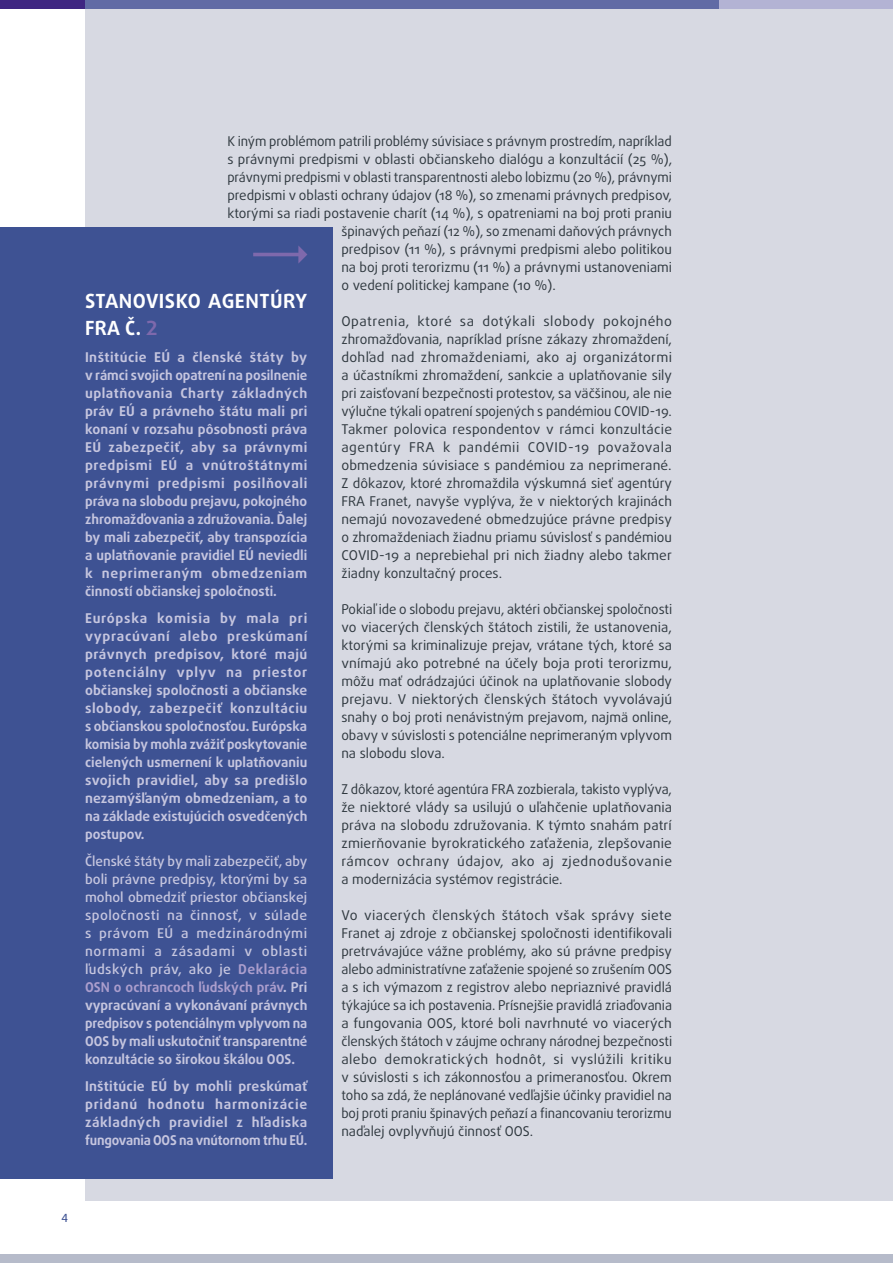
<style>
.page{position:relative;width:893px;height:1263px;background:#fff}
.page>*{position:absolute;margin:0;border:0;box-sizing:border-box;transform-origin:0 0}
.FRA_opinion_title{font:700 19.5px/27px "Daxline Pro";letter-spacing:.025em;color:#fff}
.body_text{font:13.5px/18px "Daxline Pro";color:#2f383f;text-align:justify}
.FRA_opinion_text{font:700 13.5px/18px "Daxline Pro";color:#c6c6df;text-align:justify}
.FRA_opinion_text-2{font:500 13.5px/18px "Daxline Pro";letter-spacing:.035em;color:#c6c6df;text-align:justify}
.t1{font:500 11.25px "Daxline Pro";color:#3e5293}
.s1{color:#7e69ac}
.s2{font-weight:700;color:#ab9ecd}
.s3{font-weight:700}
</style>
<div class="page">
<div style="left:0;top:1254px;width:893px;height:9px;background:#b6bbca"></div>
<div style="left:393px;top:0;width:500px;height:10px;background:#b3b3d4"></div>
<div style="left:85px;top:0;width:634px;height:10px;background:#616ba5"></div>
<div style="left:0;top:0;width:85px;height:9px;background:#3f2682"></div>
<div style="left:85px;top:9px;width:808px;height:1192px;background:#d7d9e2"></div>
<div style="left:0;top:227px;width:333px;height:952px;background:#3e5293"></div>
<svg style="left:253px;top:246px;width:54px;height:17px"></svg>
<p class="body_text" style="left:227px;top:132px;width:446px">K iným problémom patrili problémy súvisiace s právnym prostredím, napríklad</p>
<p class="body_text" style="left:227px;top:150px;width:446px">s právnymi predpismi v oblasti občianskeho dialógu a konzultácií (25 %),</p>
<p class="body_text" style="left:227px;top:168px;width:446px">právnymi predpismi v oblasti transparentnosti alebo lobizmu (20 %), právnymi</p>
<p class="body_text" style="left:227px;top:186px;width:446px">predpismi v oblasti ochrany údajov (18 %), so zmenami právnych predpisov,</p>
<p class="body_text" style="left:227px;top:204px;width:446px">ktorými sa riadi postavenie charít (14 %), s opatreniami na boj proti praniu</p>
<p class="body_text" style="left:341px;top:222px;width:332px">špinavých peňazí (12 %), so zmenami daňových právnych</p>
<p class="body_text" style="left:341px;top:240px;width:332px">predpisov (11 %), s právnymi predpismi alebo politikou</p>
<p class="body_text" style="left:341px;top:258px;width:332px">na boj proti terorizmu (11 %) a právnymi ustanoveniami</p>
<p class="body_text" style="left:341px;top:276px;width:216px">o vedení politickej kampane (10 %).</p>
<p class="body_text" style="left:341px;top:312px;width:332px">Opatrenia, ktoré sa dotýkali slobody pokojného zhromažďovania, napríklad prísne zákazy zhromaždení, dohľad nad zhromaždeniami, ako aj organizátormi a účastníkmi zhromaždení, sankcie a uplatňovanie sily pri zaisťovaní bezpečnosti protestov, sa väčšinou, ale nie výlučne týkali opatrení spojených s pandémiou COVID-19.<br>Takmer polovica respondentov v rámci konzultácie agentúry FRA k pandémii COVID-19 považovala obmedzenia súvisiace s pandémiou za neprimerané.<br>Z dôkazov, ktoré zhromaždila výskumná sieť agentúry FRA Franet, navyše vyplýva, že v niektorých krajinách nemajú novozavedené obmedzujúce právne predpisy o zhromaždeniach žiadnu priamu súvislosť s pandémiou COVID-19 a neprebiehal pri nich žiadny alebo takmer žiadny konzultačný proces.</p>
<p class="body_text" style="left:341px;top:600px;width:332px">Pokiaľ ide o slobodu prejavu, aktéri občianskej spoločnosti vo viacerých členských štátoch zistili, že ustanovenia, ktorými sa kriminalizuje prejav, vrátane tých, ktoré sa vnímajú ako potrebné na účely boja proti terorizmu, môžu mať odrádzajúci účinok na uplatňovanie slobody prejavu. V niektorých členských štátoch vyvolávajú snahy o boj proti nenávistným prejavom, najmä online, obavy v súvislosti s potenciálne neprimeraným vplyvom na slobodu slova.</p>
<p class="body_text" style="left:341px;top:780px;width:332px">Z dôkazov, ktoré agentúra FRA zozbierala, takisto vyplýva, že niektoré vlády sa usilujú o uľahčenie uplatňovania práva na slobodu združovania. K týmto snahám patrí zmierňovanie byrokratického zaťaženia, zlepšovanie rámcov ochrany údajov, ako aj zjednodušovanie a modernizácia systémov registrácie.</p>
<p class="body_text" style="left:341px;top:906px;width:332px">Vo viacerých členských štátoch však správy siete Franet aj zdroje z občianskej spoločnosti identifikovali pretrvávajúce vážne problémy, ako sú právne predpisy alebo administratívne zaťaženie spojené so zrušením OOS a s ich výmazom z registrov alebo nepriaznivé pravidlá týkajúce sa ich postavenia. Prísnejšie pravidlá zriaďovania a fungovania OOS, ktoré boli navrhnuté vo viacerých členských štátoch v záujme ochrany národnej bezpečnosti alebo demokratických hodnôt, si vyslúžili kritiku v súvislosti s ich zákonnosťou a primeranosťou. Okrem toho sa zdá, že neplánované vedľajšie účinky pravidiel na boj proti praniu špinavých peňazí a financovaniu terorizmu naďalej ovplyvňujú činnosť OOS.</p>
<p class="FRA_opinion_title" style="left:85px;top:287px;width:224px">STANOVISKO AGENTÚRY<br>FRA Č. <span class="s1">2</span></p>
<p class="FRA_opinion_text" style="left:85px;top:348px;width:224px">Inštitúcie EÚ a členské štáty by v rámci svojich opatrení na posilnenie uplatňovania Charty základných práv EÚ a právneho štátu mali pri konaní v rozsahu pôsobnosti práva EÚ zabezpečiť, aby sa právnymi predpismi EÚ a vnútroštátnymi právnymi predpismi posilňovali práva na slobodu prejavu, pokojného zhromažďovania a združovania. Ďalej by mali zabezpečiť, aby transpozícia a uplatňovanie pravidiel EÚ neviedli k neprimeraným obmedzeniam činností občianskej spoločnosti.</p>
<p class="FRA_opinion_text" style="left:85px;top:609px;width:224px">Európska komisia by mala pri vypracúvaní alebo preskúmaní právnych predpisov, ktoré majú potenciálny vplyv na priestor občianskej spoločnosti a občianske slobody, zabezpečiť konzultáciu s občianskou spoločnosťou. Európska komisia by mohla zvážiť poskytovanie cielených usmernení k uplatňovaniu svojich pravidiel, aby sa predišlo nezamýšľaným obmedzeniam, a to na základe existujúcich osvedčených postupov.</p>
<p class="FRA_opinion_text-2" style="left:85px;top:852px;width:224px">Členské štáty by mali zabezpečiť, aby boli právne predpisy, ktorými by sa mohol obmedziť priestor občianskej spoločnosti na činnosť, v súlade s právom EÚ a medzinárodnými normami a zásadami v oblasti ľudských práv, ako je <span class="s2">Deklarácia OSN o ochrancoch ľudských práv</span><span class="s3">. Pri vypracúvaní a vykonávaní právnych predpisov s potenciálnym vplyvom na OOS by mali uskutočniť transparentné konzultácie so širokou škálou OOS.</span></p>
<p class="FRA_opinion_text" style="left:85px;top:1077px;width:224px">Inštitúcie EÚ by mohli preskúmať pridanú hodnotu harmonizácie základných pravidiel z hľadiska fungovania OOS na vnútornom trhu EÚ.</p>
<p class="t1" style="left:62px;top:1210px;width:8px">4</p>
</div>
